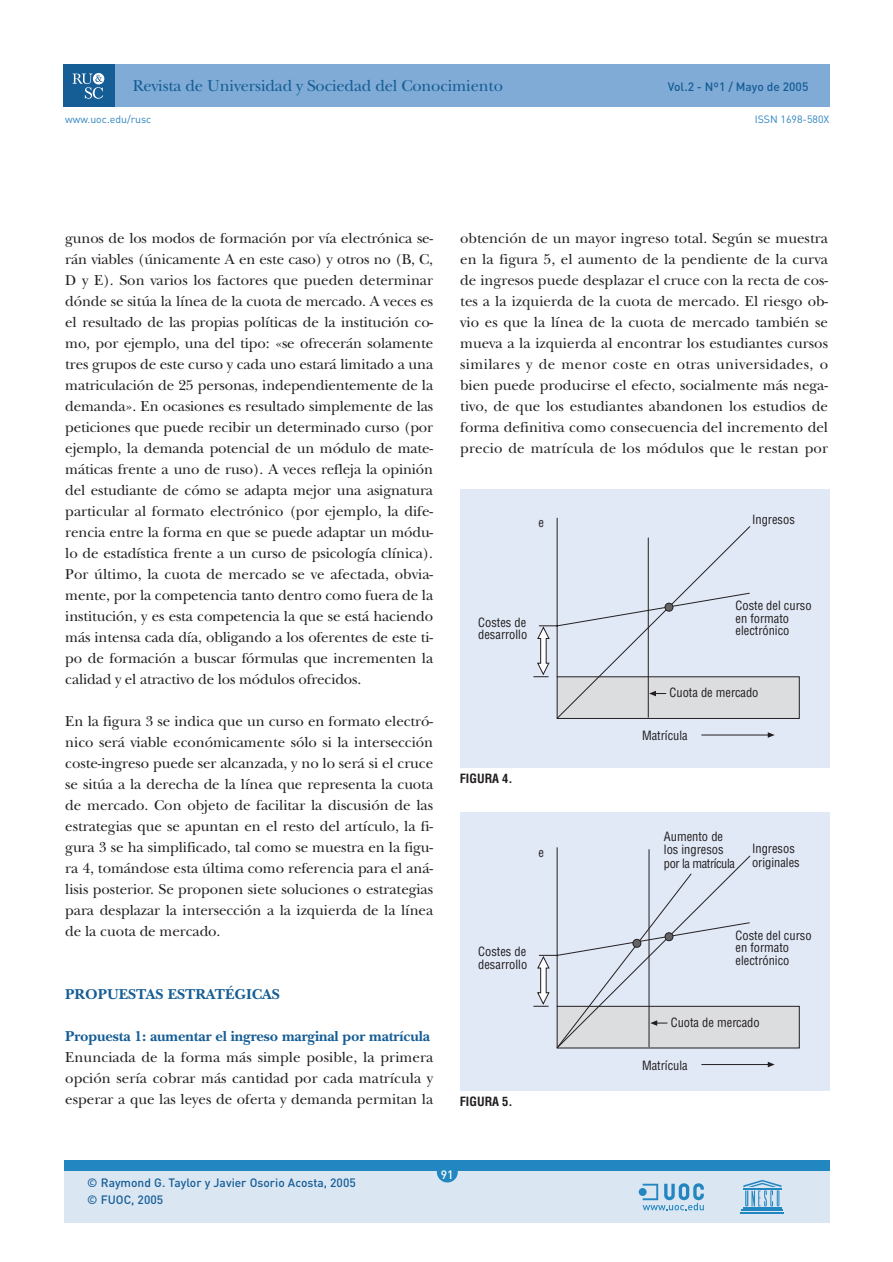
<style>
.page{position:relative;width:893px;height:1262px;background:#fff}
.page>*{position:absolute;margin:0;border:0;box-sizing:border-box;transform-origin:0 0}
.t1{font:16.5px "New Baskerville";letter-spacing:-.01em;color:#155d95}
.t2{font:15px/21px "New Baskerville";letter-spacing:-.005em;color:#231f20;text-align:justify}
.t3{font:700 15px "New Baskerville";letter-spacing:-.005em;color:#155d95}
.t4{font:condensed 12.45px/12.5px "Helvetica";color:#231f20}
.t5{font:700 condensed 12.45px "Helvetica";color:#231f20}
.t6{font:500 12px/16.2px "DIN";color:#155d95}
.t7{font:500 12px "DIN";color:#fff}
.t8{font:10.5px "DIN";color:#2a83be}
</style>
<div class="page">
<div style="left:85px;top:64px;width:744px;height:43px;background:#80abd6"></div>
<div style="left:64px;top:64px;width:51px;height:43px;background:#155d95"></div>
<svg style="left:72px;top:73px;width:32px;height:26px"></svg>
<div style="left:64px;top:1160px;width:765px;height:11px;background:#2286c0"></div>
<div style="left:64px;top:1171px;width:765px;height:51px;background:#dbe6f3"></div>
<hr style="left:743px;top:1207px;width:38px;height:1px;background:#2286c0">
<hr style="left:741px;top:1209px;width:42px;height:2px;background:#2286c0">
<hr style="left:740px;top:1212px;width:44px;height:1px;background:#2286c0">
<svg style="left:743px;top:1180px;width:38px;height:26px"></svg>
<div style="left:437px;top:1161px;width:21px;height:21px;background:#2286c0;border-radius:50%"></div>
<svg style="left:638px;top:1183px;width:65px;height:27px"></svg>
<div style="left:460px;top:811px;width:369px;height:279px;background:#e1e9f6"></div>
<div style="left:556px;top:1006px;width:243px;height:42px;background:#dcdddf;border:1px solid #231f20"></div>
<hr style="left:701px;top:1064px;width:67px;height:1px;background:#231f20">
<svg style="left:767px;top:1062px;width:7px;height:5px"></svg>
<svg style="left:533px;top:847px;width:218px;height:202px"></svg>
<div style="left:632px;top:939px;width:9px;height:8px;background:#636366;border:1px solid #231f20;border-radius:50%"></div>
<div style="left:460px;top:489px;width:369px;height:278px;background:#e1e9f6"></div>
<div style="left:556px;top:676px;width:243px;height:43px;background:#dcdddf;border:1px solid #231f20"></div>
<hr style="left:701px;top:734px;width:67px;height:1px;background:#231f20">
<svg style="left:767px;top:732px;width:7px;height:6px"></svg>
<svg style="left:533px;top:517px;width:218px;height:202px"></svg>
<hr style="left:647px;top:537px;width:1px;height:180px;background:#231f20">
<p class="t1" style="left:133px;top:80px;width:372px">Revista de Universidad y Sociedad del Conocimiento</p>
<p class="t6" style="left:668px;top:80px;width:142px">Vol.2 - Nº1 / Mayo de 2005</p>
<p class="t8" style="left:65px;top:116px;width:88px">www.uoc.edu/rusc</p>
<p class="t8" style="left:755px;top:116px;width:76px">ISSN 1698-580X</p>
<p class="t2" style="left:65px;top:229px;width:369px">gunos de los modos de formación por vía electrónica se&shy;rán viables (únicamente A en este caso) y otros no (B, C, D y E). Son varios los factores que pueden determinar dónde se sitúa la línea de la cuota de mercado. A veces es el resultado de las propias políticas de la institución co&shy;mo, por ejemplo, una del tipo: «se ofrecerán solamente tres grupos de este curso y cada uno estará limitado a una matriculación de 25 personas, independientemente de la demanda». En ocasiones es resultado simplemente de las peticiones que puede recibir un determinado curso (por ejemplo, la demanda potencial de un módulo de mate&shy;máticas frente a uno de ruso). A veces refleja la opinión del estudiante de cómo se adapta mejor una asignatura particular al formato electrónico (por ejemplo, la dife&shy;rencia entre la forma en que se puede adaptar un módu&shy;lo de estadística frente a un curso de psicología clínica).<br>Por último, la cuota de mercado se ve afectada, obvia&shy;mente, por la competencia tanto dentro como fuera de la institución, y es esta competencia la que se está haciendo más intensa cada día, obligando a los oferentes de este ti&shy;po de formación a buscar fórmulas que incrementen la calidad y el atractivo de los módulos ofrecidos.</p>
<p class="t2" style="left:65px;top:712px;width:369px">En la figura 3 se indica que un curso en formato electró&shy;nico será viable económicamente sólo si la intersección coste-ingreso puede ser alcanzada, y no lo será si el cruce se sitúa a la derecha de la línea que representa la cuota de mercado. Con objeto de facilitar la discusión de las estrategias que se apuntan en el resto del artículo, la fi&shy;gura 3 se ha simplificado, tal como se muestra en la figu&shy;ra 4, tomándose esta última como referencia para el aná&shy;lisis posterior. Se proponen siete soluciones o estrategias para desplazar la intersección a la izquierda de la línea de la cuota de mercado.</p>
<p class="t3" style="left:65px;top:989px;width:216px">PROPUESTAS ESTRATÉGICAS</p>
<p class="t3" style="left:65px;top:1031px;width:366px">Propuesta 1: aumentar el ingreso marginal por matrícula</p>
<p class="t2" style="left:65px;top:1048px;width:369px">Enunciada de la forma más simple posible, la primera opción sería cobrar más cantidad por cada matrícula y esperar a que las leyes de oferta y demanda permitan la</p>
<p class="t2" style="left:460px;top:229px;width:369px">obtención de un mayor ingreso total. Según se muestra en la figura 5, el aumento de la pendiente de la curva de ingresos puede desplazar el cruce con la recta de cos&shy;tes a la izquierda de la cuota de mercado. El riesgo ob&shy;vio es que la línea de la cuota de mercado también se mueva a la izquierda al encontrar los estudiantes cursos similares y de menor coste en otras universidades, o bien puede producirse el efecto, socialmente más nega&shy;tivo, de que los estudiantes abandonen los estudios de forma definitiva como consecuencia del incremento del precio de matrícula de los módulos que le restan por</p>
<p class="t4" style="left:538px;top:517px;width:7px">e</p>
<p class="t4" style="left:478px;top:617px;width:51px">Costes de desarrollo</p>
<p class="t5" style="left:460px;top:774px;width:54px">FIGURA 4.</p>
<p class="t4" style="left:538px;top:847px;width:7px">e</p>
<p class="t4" style="left:478px;top:946px;width:51px">Costes de desarrollo</p>
<p class="t5" style="left:460px;top:1096px;width:54px">FIGURA 5.</p>
<p class="t4" style="left:752px;top:514px;width:44px">Ingresos</p>
<p class="t4" style="left:735px;top:600px;width:78px">Coste del curso en formato electrónico</p>
<p class="t4" style="left:669px;top:687px;width:90px">Cuota de mercado</p>
<p class="t4" style="left:642px;top:730px;width:47px">Matrícula</p>
<p class="t4" style="left:664px;top:830px;width:73px;line-height:13.5px">Aumento de los ingresos por la matrícula</p>
<p class="t4" style="left:752px;top:843px;width:49px;line-height:13.5px">Ingresos originales</p>
<p class="t4" style="left:735px;top:930px;width:78px">Coste del curso en formato electrónico</p>
<p class="t4" style="left:670px;top:1017px;width:90px">Cuota de mercado</p>
<p class="t4" style="left:642px;top:1060px;width:47px">Matrícula</p>
<p class="t6" style="left:87px;top:1176px;width:270px">© Raymond G. Taylor y Javier Osorio Acosta, 2005 © FUOC, 2005</p>
<p class="t7" style="left:444px;top:1164px;width:8px">1</p>
<p class="t7" style="left:440px;top:1170px;width:14px">91</p>
</div>
